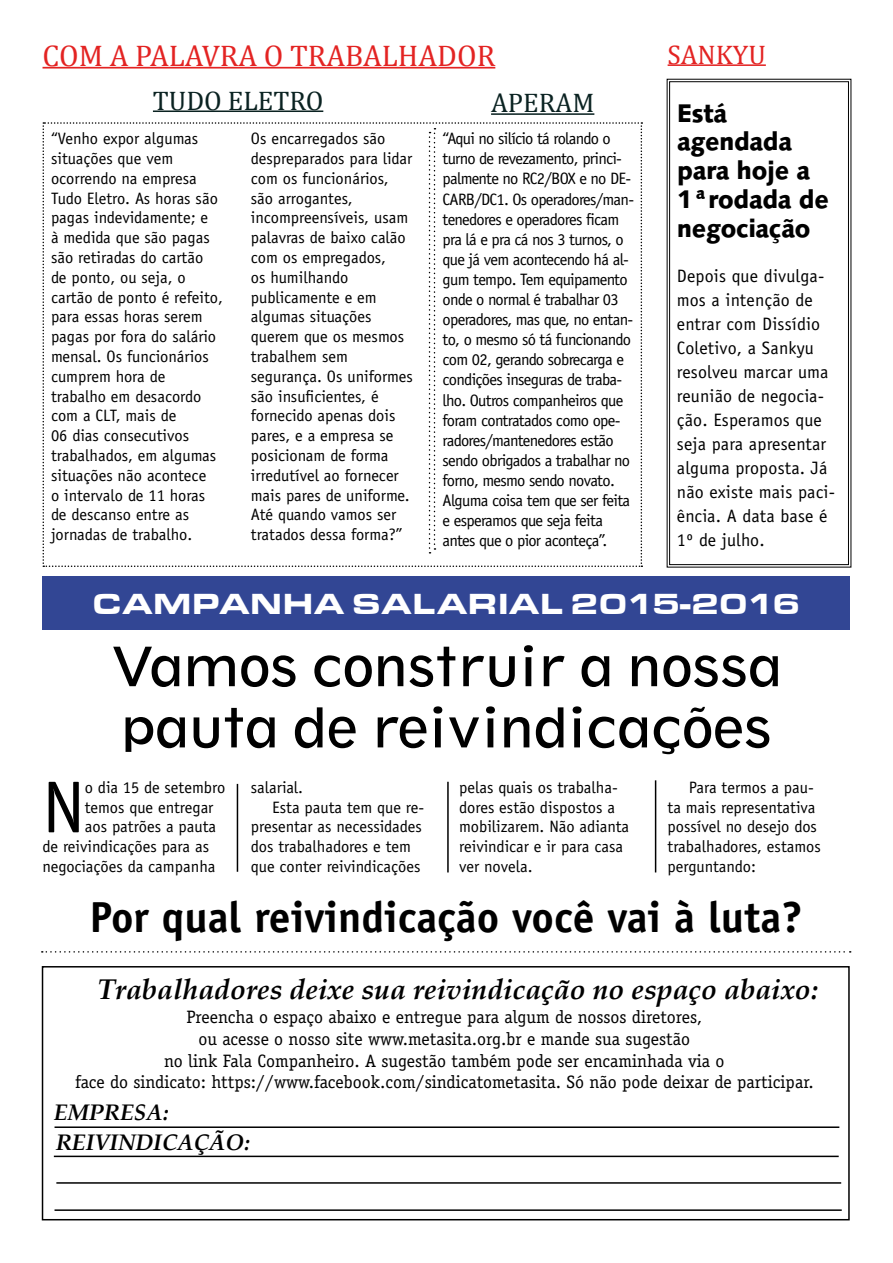
<style>
.page{position:relative;width:893px;height:1263px;background:#fff}
.page>*{position:absolute;margin:0;border:0;box-sizing:border-box;transform-origin:0 0}
.t1{font:73.8px "Officina Sans";color:#000}
.t2{font:51px/61.2px "Geometric 212 BT";color:#000}
.t3{font:700 43.5px "Officina Sans";color:#000}
.t4{font:30px "Eurostile T Blac Exte";color:#fff}
.t5{font:30px "Cambria Math";color:#e32322}
.t6{font:italic 700 28.5px "Palatino";color:#000}
.t7{font:27px "Cambria Math";color:#0a2221}
.t8{font:27px "Cambria Math";color:#e32322}
.t9{font:900 24px/28.8px "Symphony";color:#000}
.t10{font:italic 700 22.5px/30px "Palatino";color:#000}
.t11{font:18px/21.6px "Officina Serif";color:#000;text-align:center}
.t12{font:18px/24px "Officina Sans";letter-spacing:.01em;color:#000}
.t13{font:16.5px/19.8px "Officina Sans";color:#000}
.t14{font:16.5px/20.1px "Officina Sans";letter-spacing:-.04em;color:#000}
</style>
<div class="page">
<svg style="left:667px;top:79px;width:184px;height:489px"></svg>
<div style="left:669px;top:81px;width:180px;height:484px;border:1px solid #000"></div>
<hr style="left:43px;top:67px;width:452px;height:2px;background:#e32322">
<hr style="left:668px;top:64px;width:98px;height:2px;background:#e32322">
<div style="left:42px;top:966px;width:808px;height:254px;border:2px solid #000"></div>
<div style="left:43px;top:576px;width:807px;height:53px;background:#324694"></div>
<hr style="left:55px;top:1126px;width:784px;height:2px;background:#000">
<hr style="left:55px;top:1209px;width:787px;height:2px;background:#000">
<hr style="left:56px;top:1182px;width:785px;height:2px;background:#000">
<svg style="left:42px;top:951px;width:809px;height:2px"></svg>
<hr style="left:54px;top:1155px;width:785px;height:2px;background:#000">
<hr style="left:237px;top:784px;width:1px;height:88px;background:#000">
<hr style="left:447px;top:782px;width:2px;height:90px;background:#000">
<hr style="left:655px;top:780px;width:1px;height:92px;background:#000">
<hr style="left:153px;top:110px;width:170px;height:2px;background:#0a2221">
<hr style="left:491px;top:113px;width:103px;height:2px;background:#0a2221">
<svg style="left:43px;top:122px;width:599px;height:445px"></svg>
<h3 class="t5" style="left:43px;top:38px;width:454px">COM A PALAVRA O TRABALHADOR</h3>
<h3 class="t8" style="left:668px;top:38px;width:100px">SANKYU</h3>
<h3 class="t7" style="left:153px;top:84px;width:172px">TUDO ELETRO</h3>
<p class="t13" style="left:51px;top:129px;width:174px">“Venho expor algumas situações que vem ocorrendo na empresa<br>Tudo Eletro. As horas são pagas indevidamente; e<br>à medida que são pagas são retiradas do cartão<br>de ponto, ou seja, o cartão de ponto é refeito, para essas horas serem pagas por fora do salário mensal. Os funcionários cumprem hora de trabalho em desacordo com a CLT, mais de<br>06 dias consecutivos trabalhados, em algumas situações não acontece<br>o intervalo de 11 horas de descanso entre as jornadas de trabalho.</p>
<p class="t13" style="left:251px;top:129px;width:163px">Os encarregados são despreparados para lidar com os funcionários, são arrogantes, incompreensíveis, usam palavras de baixo calão com os empregados,<br>os humilhando publicamente e em algumas situações querem que os mesmos trabalhem sem segurança. Os uniformes são insuficientes, é fornecido apenas dois pares, e a empresa se posicionam de forma irredutível ao fornecer mais pares de uniforme.<br>Até quando vamos ser tratados dessa forma?”</p>
<h3 class="t7" style="left:491px;top:87px;width:105px">APERAM</h3>
<p class="t14" style="left:442px;top:129px;width:193px">“Aqui no silício tá rolando o turno de revezamento, princi&shy;palmente no RC2/BOX e no DE-<br>CARB/DC1. Os operadores/man&shy;tenedores e operadores ficam pra lá e pra cá nos 3 turnos, o que já vem acontecendo há al&shy;gum tempo. Tem equipamento onde o normal é trabalhar 03 operadores, mas que, no entan&shy;to, o mesmo só tá funcionando com 02, gerando sobrecarga e condições inseguras de traba&shy;lho. Outros companheiros que foram contratados como ope&shy;radores/mantenedores estão sendo obrigados a trabalhar no forno, mesmo sendo novato.<br>Alguma coisa tem que ser feita e esperamos que seja feita antes que o pior aconteça”.</p>
<h3 class="t9" style="left:677px;top:98px;width:153px">Está agendada para hoje a<br>1ªrodada de negociação</h3>
<p class="t12" style="left:677px;top:264px;width:160px">Depois que divulga&shy;mos a intenção de entrar com Dissídio<br>Coletivo, a Sankyu resolveu marcar uma reunião de negocia&shy;ção. Esperamos que seja para apresentar alguma proposta. Já não existe mais paci&shy;ência. A data base é<br>1º de julho.</p>
<h3 class="t4" style="left:92px;top:587px;width:710px">CAMPANHA SALARIAL 2015-2016</h3>
<h2 class="t2" style="left:111px;top:636px;width:673px">Vamos construir a nossa pauta de reivindicações</h2>
<h1 class="t1" style="left:43px;top:764px;width:44px">N</h1>
<p class="t13" style="left:85px;top:777px;width:142px">o dia 15 de setembro</p>
<p class="t13" style="left:85px;top:797px;width:130px">temos que entregar</p>
<p class="t13" style="left:85px;top:817px;width:133px">aos patrões a pauta</p>
<p class="t13" style="left:43px;top:837px;width:168px">de reivindicações para as</p>
<p class="t13" style="left:43px;top:856px;width:175px">negociações da campanha</p>
<p class="t13" style="left:251px;top:777px;width:54px">salarial.</p>
<p class="t13" style="left:272px;top:797px;width:154px">Esta pauta tem que re-</p>
<p class="t13" style="left:251px;top:817px;width:172px">presentar as necessidades</p>
<p class="t13" style="left:251px;top:837px;width:162px">dos trabalhadores e tem</p>
<p class="t13" style="left:251px;top:856px;width:171px">que conter reivindicações</p>
<p class="t13" style="left:459px;top:777px;width:171px">pelas quais os trabalha&shy;dores estão dispostos a mobilizarem. Não adianta reivindicar e ir para casa ver novela.</p>
<p class="t13" style="left:668px;top:777px;width:155px;text-indent:21px">Para termos a pau&shy;ta mais representativa possível no desejo dos trabalhadores, estamos perguntando:</p>
<h3 class="t3" style="left:90px;top:889px;width:714px">Por qual reivindicação você vai à luta?</h3>
<h3 class="t6" style="left:98px;top:973px;width:722px">Trabalhadores deixe sua reivindicação no espaço abaixo:</h3>
<p class="t11" style="left:75px;top:1006px;width:740px">Preencha o espaço abaixo e entregue para algum de nossos diretores,<br>ou acesse o nosso site www.metasita.org.br e mande sua sugestão<br>no link Fala Companheiro. A sugestão também pode ser encaminhada via o<br>face do sindicato: https://www.facebook.com/sindicatometasita. Só não pode deixar de participar.</p>
<h3 class="t10" style="left:54px;top:1098px;width:197px">EMPRESA:<br>REIVINDICAÇÃO:</h3>
</div>
